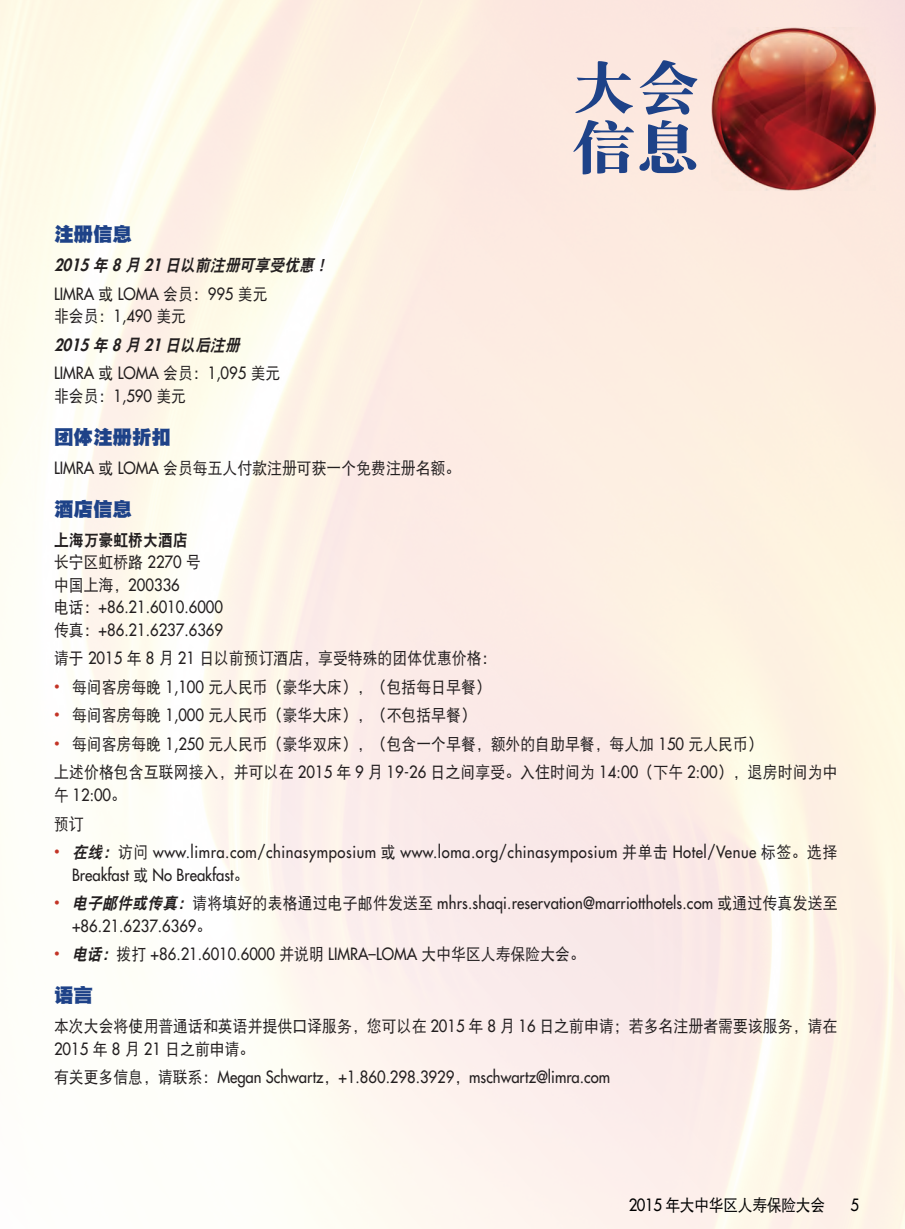
<style>
.page{position:relative;width:905px;height:1229px;background:#fff}
.page>*{position:absolute;margin:0;border:0;box-sizing:border-box;transform-origin:0 0}
.t1{font:58.5px/60px "DF Song W9";color:#1e4288;scale:1.1 1}
.t2{font:19.5px "DF Hei W12";color:#1e4288}
.t3{font:16.5px/28.5px "DF Hei W5";color:#231f20;scale:.9 1}
.t4{font:500 16.5px/22.5px "Futura Std";color:#231f20;scale:.9 1}
.t5{font:500 16.5px/22.5px "Futura Std";letter-spacing:.035em;color:#231f20;scale:.9 1}
.t6{font:italic 16.5px "DF Hei W9";color:#231f20;scale:.9 1}
.t7{font:16.5px "DF Hei W5";letter-spacing:-.025em;color:#000;scale:.9 1}
.t8{font:16.5px "DF Hei W9";color:#231f20;scale:.9 1}
.t9{font:500 16.5px "Futura Std";color:#000;scale:.9 1}
.s1{font-family:"Futura Std";font-weight:800}
.s2{font-family:"DF Hei W5";font-weight:400}
.s3{font-family:"Futura Std";font-weight:500}
.s4{font-weight:800;font-style:italic}
.s5{font-family:"DF Hei W9";font-weight:400;font-style:italic}
.s6{font-family:"Minion";font-size:19.5px;color:#c33426}
.s7{font-family:"Minion";font-weight:400;font-size:19.5px;color:#c33426}
</style>
<div class="page">
<img style="left:0;top:0;width:904px;height:1228px">
<img style="left:711px;top:27px;width:164px;height:164px">
<h1 class="t1" style="left:571px;top:57px;width:118px">大会信息</h1>
<p class="t2" style="left:54px;top:224px;width:79px">注册信息</p>
<p class="t6" style="left:54px;top:257px;width:310px"><span class="s1">2015</span> 年 <span class="s1">8</span> 月 <span class="s1">21</span> 日以前注册可享受优惠！</p>
<p class="t4" style="left:54px;top:282px;width:239px">LIMRA <span class="s2">或</span> LOMA <span class="s2">会员：</span>995 <span class="s2">美元</span></p>
<p class="t3" style="left:54px;top:302px;width:148px">非会员：<span class="s3">1,490</span> 美元</p>
<p class="t4" style="left:54px;top:330px;width:253px;line-height:28.5px"><span class="s4">2015</span> <span class="s5">年</span> <span class="s4">8</span> <span class="s5">月</span> <span class="s4">21</span> <span class="s5">日以后注册<br></span>LIMRA <span class="s2">或</span> LOMA <span class="s2">会员：</span>1,095 <span class="s2">美元</span></p>
<p class="t3" style="left:54px;top:382px;width:148px">非会员：<span class="s3">1,590</span> 美元</p>
<p class="t2" style="left:54px;top:427px;width:118px">团体注册折扣</p>
<p class="t3" style="left:54px;top:453px;width:453px"><span class="s3">LIMRA</span> 或 <span class="s3">LOMA</span> 会员每五人付款注册可获一个免费注册名额。</p>
<p class="t2" style="left:54px;top:499px;width:79px">酒店信息</p>
<p class="t8" style="left:54px;top:531px;width:150px">上海万豪虹桥大酒店</p>
<p class="t3" style="left:54px;top:548px;width:165px">长宁区虹桥路 <span class="s3">2270</span> 号</p>
<p class="t4" style="left:54px;top:573px;width:189px"><span class="s2">中国上海，</span>200336<br><span class="s2">电话：</span>+86.21.6010.6000<span class="s2">传真：</span>+86.21.6237.6369</p>
<p class="t3" style="left:54px;top:644px;width:493px">请于 <span class="s3">2015</span> 年 <span class="s3">8</span> 月 <span class="s3">21</span> 日以前预订酒店，享受特殊的团体优惠价格：</p>
<p class="t3" style="left:54px;top:672px;width:486px"><span class="s6">•</span> 每间客房每晚 <span class="s3">1,100</span> 元人民币（豪华大床），（包括每日早餐）</p>
<p class="t3" style="left:54px;top:701px;width:470px"><span class="s6">•</span> 每间客房每晚 <span class="s3">1,000</span> 元人民币（豪华大床），（不包括早餐）</p>
<p class="t3" style="left:54px;top:729px;width:872px"><span class="s6">•</span> 每间客房每晚 <span class="s3">1,250</span> 元人民币（豪华双床），（包含一个早餐，额外的自助早餐，每人加 <span class="s3">150</span> 元人民币）<br>上述价格包含互联网接入，并可以在 <span class="s3">2015</span> 年 <span class="s3">9</span> 月 <span class="s3">19-26</span> 日之间享受。入住时间为 <span class="s3">14:00</span>（下午 <span class="s3">2:00</span>），退房时间为中</p>
<p class="t4" style="left:54px;top:783px;width:82px"><span class="s2">午</span> 12:00<span class="s2">。</span></p>
<p class="t3" style="left:54px;top:809px;width:35px">预订</p>
<p class="t5" style="left:72px;top:840px;width:852px;text-indent:-18px"><span class="s7">•</span> <span class="s5">在线：</span><span class="s2">访问</span> www.limra.com/chinasymposium <span class="s2">或</span> www.loma.org/chinasymposium <span class="s2">并单击</span> Hotel/Venue <span class="s2">标签。选择<br></span>Breakfast <span class="s2">或</span> No Breakfast<span class="s2">。</span></p>
<p class="t4" style="left:72px;top:891px;width:852px;text-indent:-18px"><span class="s7">•</span> <span class="s5">电子邮件或传真：</span><span class="s2">请将填好的表格通过电子邮件发送至</span> mhrs.shaqi.reservation@marriotthotels.com <span class="s2">或通过传真发送至</span>+86.21.6237.6369<span class="s2">。</span></p>
<p class="t4" style="left:54px;top:942px;width:591px"><span class="s7">•</span> <span class="s5">电话：</span><span class="s2">拨打</span> +86.21.6010.6000 <span class="s2">并说明</span> LIMRA–LOMA <span class="s2">大中华区人寿保险大会。</span></p>
<p class="t2" style="left:54px;top:985px;width:40px">语言</p>
<p class="t3" style="left:54px;top:1014px;width:871px;line-height:22.5px">本次大会将使用普通话和英语并提供口译服务，您可以在 <span class="s3">2015</span> 年 <span class="s3">8</span> 月 <span class="s3">16</span> 日之前申请；若多名注册者需要该服务，请在<br><span class="s3">2015</span> 年 <span class="s3">8</span> 月 <span class="s3">21</span> 日之前申请。</p>
<p class="t4" style="left:54px;top:1065px;width:619px"><span class="s2">有关更多信息，请联系：</span>Megan Schwartz<span class="s2">，</span>+1.860.298.3929<span class="s2">，</span>mschwartz@limra.com</p>
<p class="t7" style="left:628px;top:1197px;width:220px"><span class="s3">2015</span> 年大中华区人寿保险大会</p>
<p class="t9" style="left:850px;top:1194px;width:11px">5</p>
</div>
